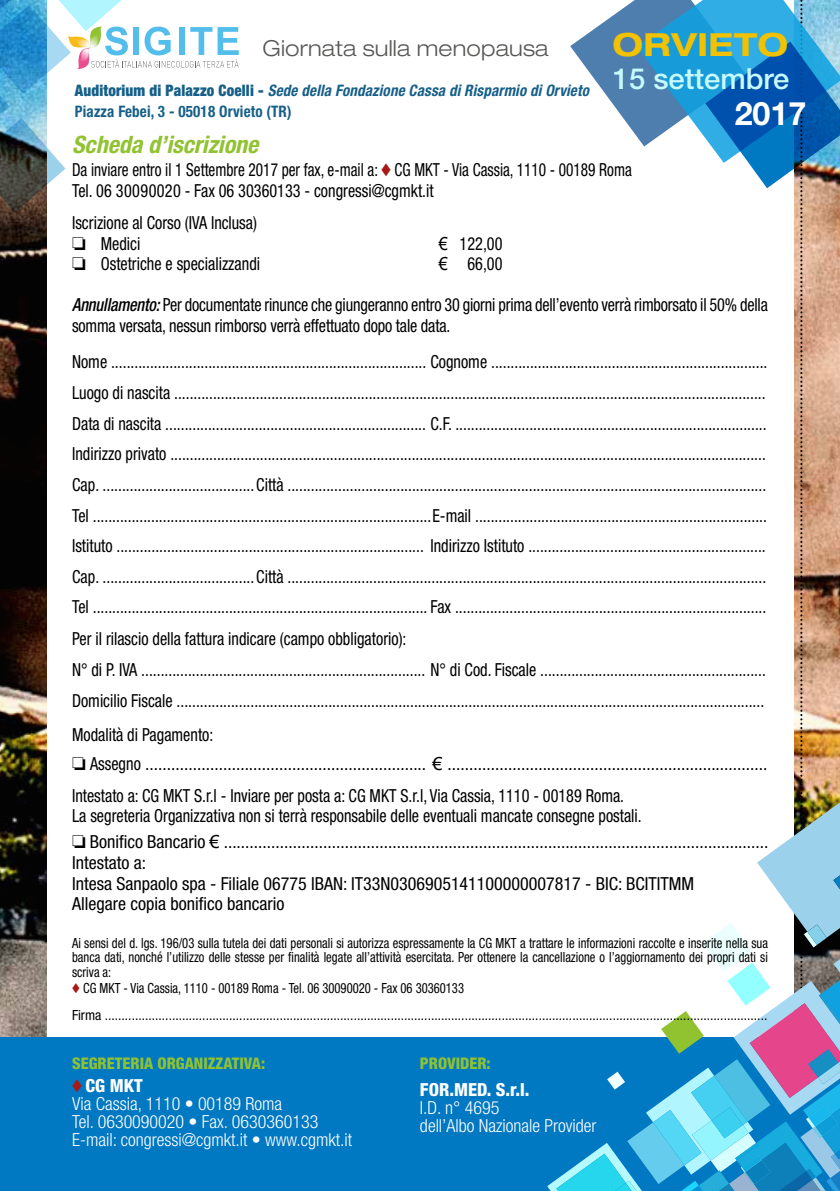
<style>
.page{position:relative;width:840px;height:1191px;background:#fff}
.page>*{position:absolute;margin:0;border:0;box-sizing:border-box;transform-origin:0 0}
.t1{font:700 32.2px "Helvetica Neue";color:#fff}
.t2{font:700 expanded 31.8px "Helvetica Neue";letter-spacing:.02em;color:#f2c100}
.t3{font:500 29.2px "Helvetica Neue";color:#c7faff}
.t4{font:italic 700 condensed 24px "Helvetica Neue";color:#91c230}
.t5{font:300 expanded 22px "Helvetica Neue";letter-spacing:.01em;color:#575756}
.t6{font:condensed 18px/30.8px "Helvetica Neue";color:#000;scale:.9 1}
.t7{font:condensed 18px/20.6px "Helvetica Neue";color:#000}
.t8{font:300 condensed 18px/18px "Helvetica Neue";color:#fff}
.t9{font:condensed 18px/20.6px "Helvetica Neue";color:#000;scale:.85 1}
.t10{font:800 condensed 18px "Helvetica Neue";color:#fff}
.t11{font:800 condensed 16px "Helvetica Neue";color:#91c230}
.t12{font:italic 700 condensed 15.8px/20.4px "Helvetica Neue";letter-spacing:.01em;color:#165f88;scale:.95 1}
.t13{font:condensed 14px/14.6px "Helvetica Neue";color:#000;text-align:justify;scale:.9 1}
.s1{font-weight:900;font-style:normal}
.s2{font-style:normal}
.s3{color:#a81815}
.s4{font-family:"Arial";font-stretch:normal}
.s5{font-weight:500;font-style:italic}
.s6{font-weight:800}
</style>
<div class="page">
<img style="left:0;top:213px;width:47px;height:824px">
<div style="left:0;top:1037px;width:839px;height:154px;background:#0078c2"></div>
<svg style="left:0;top:0;width:239px;height:213px"></svg>
<svg style="left:547px;top:0;width:292px;height:1191px"></svg>
<p class="t5" style="left:262px;top:35px;width:287px">Giornata sulla menopausa</p>
<h2 class="t2" style="left:612px;top:25px;width:176px">ORVIETO</h2>
<p class="t12" style="left:75px;top:80px;width:542px"><span class="s1">Auditorium di Palazzo Coelli -</span> Sede della Fondazione Cassa di Risparmio di Orvieto<br><span class="s2">Piazza Febei, 3 - 05018 Orvieto (TR)</span></p>
<h3 class="t4" style="left:72px;top:130px;width:188px">Scheda d’iscrizione</h3>
<h3 class="t3" style="left:612px;top:61px;width:178px">15 settembre</h3>
<h1 class="t1" style="left:734px;top:94px;width:73px">2017</h1>
<p class="t9" style="left:72px;top:159px;width:659px">Da inviare entro il 1 Settembre 2017 per fax, e-mail a: <span class="s3">◆</span> CG MKT - Via Cassia, 1110 - 00189 Roma<br>Tel. 06 30090020 - Fax 06 30360133 - congressi@cgmkt.it</p>
<p class="t6" style="left:72px;top:207px;width:207px">Iscrizione al Corso (IVA Inclusa)</p>
<p class="t6" style="left:72px;top:228px;width:77px">□ Medici</p>
<p class="t6" style="left:438px;top:228px;width:72px"><span class="s4">€</span> 122,00</p>
<p class="t6" style="left:72px;top:248px;width:210px">□ Ostetriche e specializzandi</p>
<p class="t6" style="left:438px;top:248px;width:72px"><span class="s4">€</span> 66,00</p>
<p class="t6" style="left:72px;top:295px;width:774px;line-height:20.6px"><span class="s5">Annullamento:</span> Per documentate rinunce che giungeranno entro 30 giorni prima dell’evento verrà rimborsato il 50% della somma versata, nessun rimborso verrà effettuato dopo tale data.</p>
<p class="t6" style="left:72px;top:346px;width:773px">Nome ................................................................................. Cognome .......................................................................<br>Luogo di nascita ........................................................................................................................................................<br>Data di nascita ................................................................... C.F. ................................................................................<br>Indirizzo privato .........................................................................................................................................................<br>Cap. .......................................Città ...........................................................................................................................<br>Tel .......................................................................................E-mail ...........................................................................<br>Istituto ............................................................................... Indirizzo Istituto .............................................................<br>Cap. .......................................Città ...........................................................................................................................<br>Tel ...................................................................................... Fax ................................................................................<br>Per il rilascio della fattura indicare (campo obbligatorio):<br>N° di P. IVA ......................................................................... N° di Cod. Fiscale ..........................................................<br>Domicilio Fiscale .......................................................................................................................................................</p>
<p class="t6" style="left:72px;top:719px;width:158px">Modalità di Pagamento:</p>
<p class="t6" style="left:72px;top:747px;width:773px;line-height:32px">□ Assegno ................................................................. <span class="s4">€</span> ..........................................................................<br>Intestato a: CG MKT S.r.l - Inviare per posta a: CG MKT S.r.l, Via Cassia, 1110 - 00189 Roma.</p>
<p class="t6" style="left:72px;top:800px;width:634px">La segreteria Organizzativa non si terrà responsabile delle eventuali mancate consegne postali.</p>
<p class="t7" style="left:72px;top:831px;width:697px">□ Bonifico Bancario <span class="s4">€</span> ..............................................................................................................................<br>Intestato a:<br>Intesa Sanpaolo spa - Filiale 06775 IBAN: IT33N0306905141100000007817 - BIC: BCITITMM<br>Allegare copia bonifico bancario</p>
<p class="t13" style="left:72px;top:935px;width:774px">Ai sensi del d. lgs. 196/03 sulla tutela dei dati personali si autorizza espressamente la CG MKT a trattare le informazioni raccolte e inserite nella sua banca dati, nonché l’utilizzo delle stesse per finalità legate all’attività esercitata. Per ottenere la cancellazione o l’aggiornamento dei propri dati si scriva a:</p>
<p class="t13" style="left:72px;top:975px;width:773px;line-height:26.2px"><span class="s3">◆</span> CG MKT - Via Cassia, 1110 - 00189 Roma - Tel. 06 30090020 - Fax 06 30360133<br>Firma .....................................................................................................................................................................................................</p>
<p class="t11" style="left:72px;top:1053px;width:194px">SEGRETERIA ORGANIZZATIVA:</p>
<p class="t8" style="left:72px;top:1076px;width:281px"><span class="s3">◆</span> <span class="s6">CG MKT<br></span>Via Cassia, 1110 • 00189 Roma<br>Tel. 0630090020 • Fax. 0630360133<br>E-mail: congressi@cgmkt.it • www.cgmkt.it</p>
<p class="t11" style="left:420px;top:1053px;width:72px">PROVIDER:</p>
<p class="t10" style="left:420px;top:1078px;width:111px">FOR.MED. S.r.l.</p>
<p class="t8" style="left:420px;top:1098px;width:178px">I.D. n° 4695<br>dell’Albo Nazionale Provider</p>
</div>
